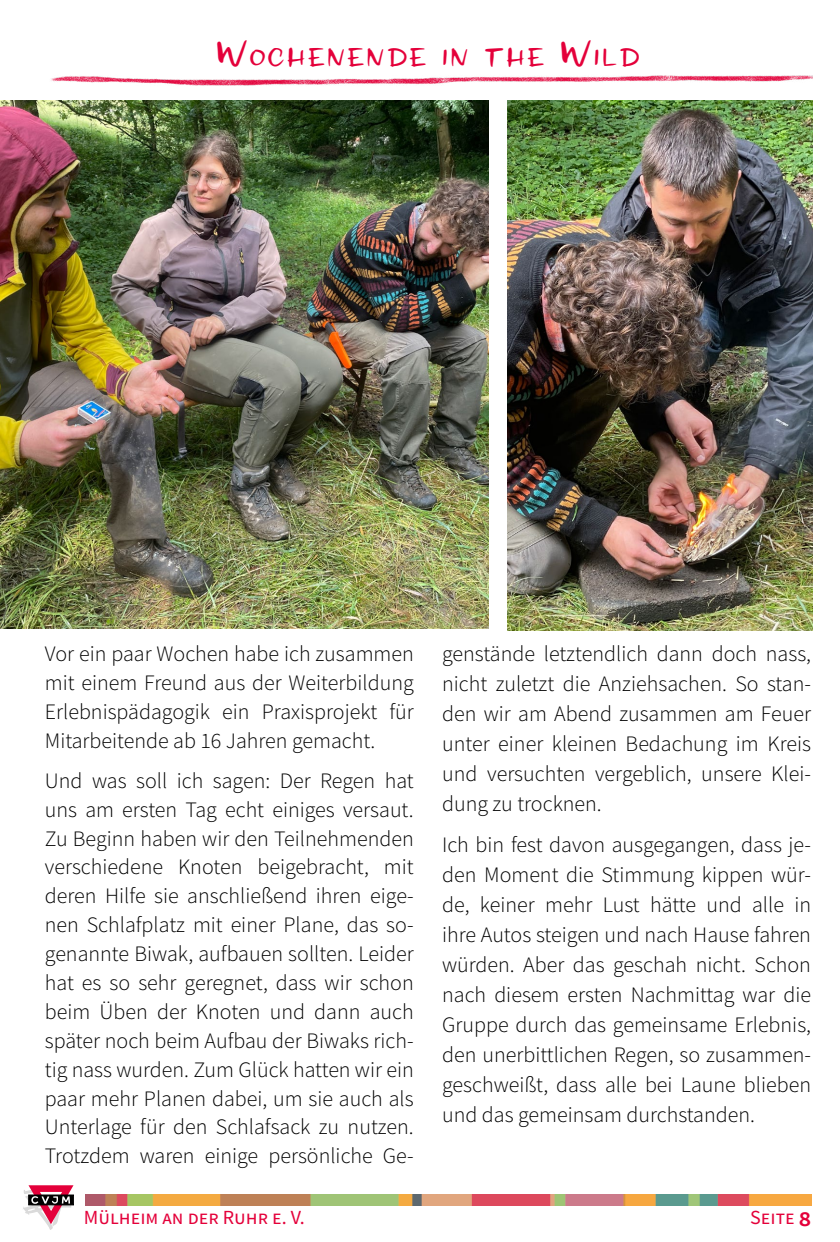
<style>
.page{position:relative;width:840px;height:1242px;background:#fff}
.page>*{position:absolute;margin:0;border:0;box-sizing:border-box;transform-origin:0 0}
.Fließtext{font:300 22px/28.8px "Source Sans Pro";color:#000;text-align:justify}
.t1{font:20px "Source Sans Pro";color:#e4003a}
.Headline_klein{font:19.6px "Los Banditos Sans";letter-spacing:.07em;color:#e4003a;scale:1.1 1}
.s1{font-size:28px}
.s2{font-weight:600;font-size:26px}
</style>
<div class="page">
<svg style="left:23px;top:1185px;width:50px;height:45px"></svg>
<img style="left:85px;top:1195px;width:726px;height:10px">
<img style="left:51px;top:75px;width:761px;height:11px">
<img style="left:0;top:101px;width:488px;height:528px">
<img style="left:507px;top:101px;width:305px;height:529px">
<p class="Headline_klein" style="left:216px;top:48px;width:386px"><span class="s1">W</span>OCHENENDE IN THE <span class="s1">W</span>ILD</p>
<p class="Fließtext" style="left:45px;top:639px;width:370px">Vor ein paar Wochen habe ich zusammen mit einem Freund aus der Weiterbildung Erlebnispädagogik ein Praxisprojekt für Mitarbeitende ab 16 Jahren gemacht.</p>
<p class="Fließtext" style="left:45px;top:766px;width:370px">Und was soll ich sagen: Der Regen hat uns am ersten Tag echt einiges versaut.<br>Zu Beginn haben wir den Teilnehmenden verschiedene Knoten beigebracht, mit deren Hilfe sie anschließend ihren eige&shy;nen Schlafplatz mit einer Plane, das so&shy;genannte Biwak, aufbauen sollten. Leider hat es so sehr geregnet, dass wir schon beim Üben der Knoten und dann auch später noch beim Aufbau der Biwaks rich&shy;tig nass wurden. Zum Glück hatten wir ein paar mehr Planen dabei, um sie auch als Unterlage für den Schlafsack zu nutzen.<br>Trotzdem waren einige persönliche Ge-</p>
<p class="Fließtext" style="left:442px;top:638px;width:370px;line-height:30px">genstände letztendlich dann doch nass, nicht zuletzt die Anziehsachen. So stan&shy;den wir am Abend zusammen am Feuer unter einer kleinen Bedachung im Kreis und versuchten vergeblich, unsere Klei&shy;dung zu trocknen.</p>
<p class="Fließtext" style="left:442px;top:830px;width:370px;line-height:30px">Ich bin fest davon ausgegangen, dass je&shy;den Moment die Stimmung kippen wür&shy;de, keiner mehr Lust hätte und alle in ihre Autos steigen und nach Hause fahren würden. Aber das geschah nicht. Schon nach diesem ersten Nachmittag war die Gruppe durch das gemeinsame Erlebnis, den unerbittlichen Regen, so zusammen&shy;geschweißt, dass alle bei Laune blieben und das gemeinsam durchstanden.</p>
<p class="t1" style="left:84px;top:1204px;width:222px">Mülheim an der Ruhr e. V.</p>
<p class="t1" style="left:749px;top:1205px;width:63px">Seite <span class="s2">8</span></p>
</div>
